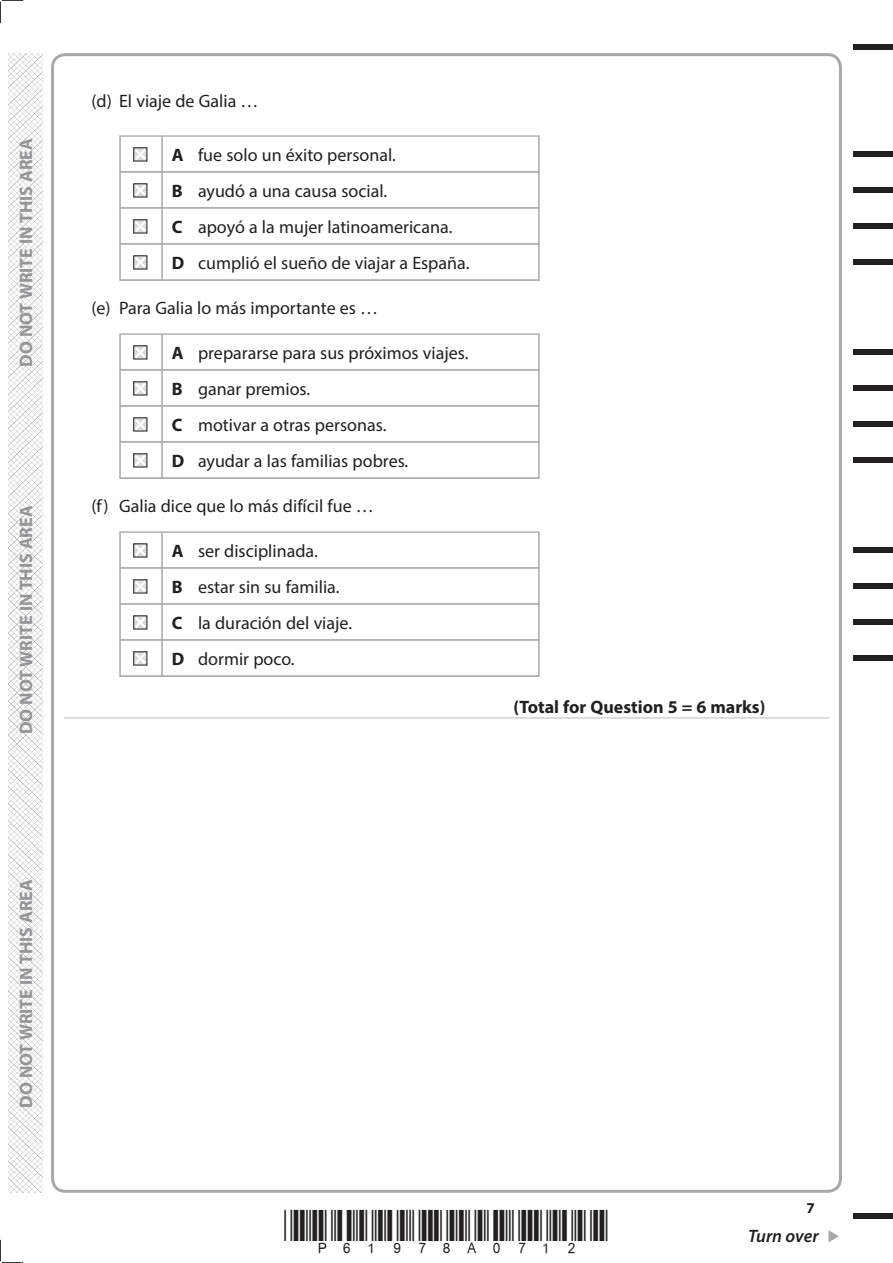
<style>
.page{position:relative;width:893px;height:1263px;background:#fff}
.page>*{position:absolute;margin:0;border:0;box-sizing:border-box;transform-origin:0 0}
.t1{font:18px/36px "Myriad Pro";color:#221f1f}
.t2{font:700 18px "Myriad Pro";color:#939597}
.t3{font:700 18px "Myriad Pro";color:#221f1f}
.t4{font:italic 600 18px "Myriad Pro";letter-spacing:-.005em;color:#221f1f}
.t5{font:700 15px "Myriad Pro";color:#221f1f}
.s1{font-weight:700}
</style>
<div class="page">
<svg style="left:828px;top:1230px;width:11px;height:12px"></svg>
<div style="left:853px;top:44px;width:40px;height:5px;background:#221f1f"></div>
<div style="left:853px;top:1214px;width:40px;height:5px;background:#221f1f"></div>
<svg style="left:0;top:0;width:23px;height:23px"></svg>
<svg style="left:0;top:1240px;width:23px;height:23px"></svg>
<img style="left:9px;top:53px;width:34px;height:1140px">
<div style="left:119px;top:135px;width:421px;height:38px;background:#bec0c1"></div>
<div style="left:121px;top:137px;width:417px;height:34px;background:#fff"></div>
<div style="left:119px;top:171px;width:421px;height:38px;background:#bebfc1"></div>
<div style="left:121px;top:173px;width:417px;height:34px;background:#fff"></div>
<div style="left:119px;top:207px;width:421px;height:38px;background:#bdbfc0"></div>
<div style="left:121px;top:209px;width:417px;height:34px;background:#fff"></div>
<div style="left:119px;top:243px;width:421px;height:38px;background:#bdbec0"></div>
<div style="left:121px;top:245px;width:417px;height:34px;background:#fff"></div>
<div style="left:119px;top:333px;width:421px;height:38px;background:#bcbdbf"></div>
<div style="left:121px;top:335px;width:417px;height:34px;background:#fff"></div>
<div style="left:119px;top:369px;width:421px;height:38px;background:#bcbdbf"></div>
<div style="left:121px;top:371px;width:417px;height:34px;background:#fff"></div>
<div style="left:119px;top:405px;width:421px;height:38px;background:#bbbdbe"></div>
<div style="left:121px;top:407px;width:417px;height:34px;background:#fff"></div>
<div style="left:119px;top:441px;width:421px;height:38px;background:#bbbcbe"></div>
<div style="left:121px;top:443px;width:417px;height:34px;background:#fff"></div>
<div style="left:119px;top:531px;width:421px;height:38px;background:#b9bbbd"></div>
<div style="left:121px;top:533px;width:417px;height:34px;background:#fff"></div>
<div style="left:119px;top:567px;width:421px;height:38px;background:#b9bbbc"></div>
<div style="left:121px;top:569px;width:417px;height:34px;background:#fff"></div>
<div style="left:119px;top:603px;width:421px;height:38px;background:#b9babc"></div>
<div style="left:121px;top:605px;width:417px;height:34px;background:#fff"></div>
<div style="left:119px;top:639px;width:421px;height:38px;background:#b8babc"></div>
<div style="left:121px;top:641px;width:417px;height:34px;background:#fff"></div>
<hr style="left:64px;top:717px;width:765px;height:2px;background:#d1d2d4">
<svg style="left:133px;top:147px;width:15px;height:15px"></svg>
<hr style="left:161px;top:136px;width:2px;height:36px;background:#a7a9ab">
<svg style="left:133px;top:183px;width:15px;height:15px"></svg>
<hr style="left:161px;top:172px;width:2px;height:36px;background:#a7a9ab">
<svg style="left:133px;top:219px;width:15px;height:15px"></svg>
<hr style="left:161px;top:208px;width:2px;height:36px;background:#a7a9ab">
<svg style="left:133px;top:255px;width:15px;height:15px"></svg>
<hr style="left:161px;top:244px;width:2px;height:36px;background:#a7a9ab">
<svg style="left:133px;top:345px;width:15px;height:15px"></svg>
<hr style="left:161px;top:334px;width:2px;height:36px;background:#a7a9ab">
<svg style="left:133px;top:381px;width:15px;height:15px"></svg>
<hr style="left:161px;top:370px;width:2px;height:36px;background:#a7a9ab">
<svg style="left:133px;top:417px;width:15px;height:15px"></svg>
<hr style="left:161px;top:406px;width:2px;height:36px;background:#a7a9ab">
<svg style="left:133px;top:453px;width:15px;height:15px"></svg>
<hr style="left:161px;top:442px;width:2px;height:36px;background:#a7a9ab">
<svg style="left:133px;top:543px;width:15px;height:15px"></svg>
<hr style="left:161px;top:532px;width:2px;height:36px;background:#a7a9ab">
<svg style="left:133px;top:579px;width:15px;height:15px"></svg>
<hr style="left:161px;top:568px;width:2px;height:36px;background:#a7a9ab">
<svg style="left:133px;top:615px;width:15px;height:15px"></svg>
<hr style="left:161px;top:604px;width:2px;height:36px;background:#a7a9ab">
<svg style="left:133px;top:651px;width:15px;height:15px"></svg>
<hr style="left:161px;top:640px;width:2px;height:36px;background:#a7a9ab">
<div style="left:853px;top:151px;width:40px;height:6px;background:#221f1f"></div>
<div style="left:853px;top:187px;width:40px;height:6px;background:#221f1f"></div>
<div style="left:853px;top:223px;width:40px;height:6px;background:#221f1f"></div>
<div style="left:853px;top:259px;width:40px;height:6px;background:#221f1f"></div>
<div style="left:853px;top:349px;width:40px;height:6px;background:#221f1f"></div>
<div style="left:853px;top:385px;width:40px;height:6px;background:#221f1f"></div>
<div style="left:853px;top:421px;width:40px;height:6px;background:#221f1f"></div>
<div style="left:853px;top:457px;width:40px;height:6px;background:#221f1f"></div>
<div style="left:853px;top:547px;width:40px;height:6px;background:#221f1f"></div>
<div style="left:853px;top:583px;width:40px;height:6px;background:#221f1f"></div>
<div style="left:853px;top:619px;width:40px;height:6px;background:#221f1f"></div>
<div style="left:853px;top:655px;width:40px;height:6px;background:#221f1f"></div>
<p class="t2" style="left:16px;top:367px;width:230px;rotate:-90deg">DO NOT WRITE IN THIS AREA</p>
<p class="t2" style="left:16px;top:734px;width:230px;rotate:-90deg">DO NOT WRITE IN THIS AREA</p>
<p class="t2" style="left:16px;top:1108px;width:230px;rotate:-90deg">DO NOT WRITE IN THIS AREA</p>
<p class="t1" style="left:91px;top:85px;width:169px">(d) El viaje de Galia …</p>
<p class="t1" style="left:172px;top:139px;width:299px"><span class="s1">A</span> fue solo un éxito personal.<br><span class="s1">B</span> ayudó a una causa social.<br><span class="s1">C</span> apoyó a la mujer latinoamericana.<br><span class="s1">D</span> cumplió el sueño de viajar a España.</p>
<p class="t1" style="left:91px;top:291px;width:288px">(e) Para Galia lo más importante es …</p>
<p class="t1" style="left:172px;top:337px;width:298px"><span class="s1">A</span> prepararse para sus próximos viajes.<br><span class="s1">B</span> ganar premios.<br><span class="s1">C</span> motivar a otras personas.<br><span class="s1">D</span> ayudar a las familias pobres.</p>
<p class="t1" style="left:91px;top:489px;width:284px">(f) Galia dice que lo más difícil fue …</p>
<p class="t1" style="left:172px;top:535px;width:182px"><span class="s1">A</span> ser disciplinada.<br><span class="s1">B</span> estar sin su familia.<br><span class="s1">C</span> la duración del viaje.<br><span class="s1">D</span> dormir poco.</p>
<p class="t3" style="left:513px;top:700px;width:254px">(Total for Question 5 = 6 marks)</p>
<p class="t5" style="left:806px;top:1202px;width:10px">7</p>
<p class="t4" style="left:748px;top:1226px;width:72px">Turn over</p>
</div>
